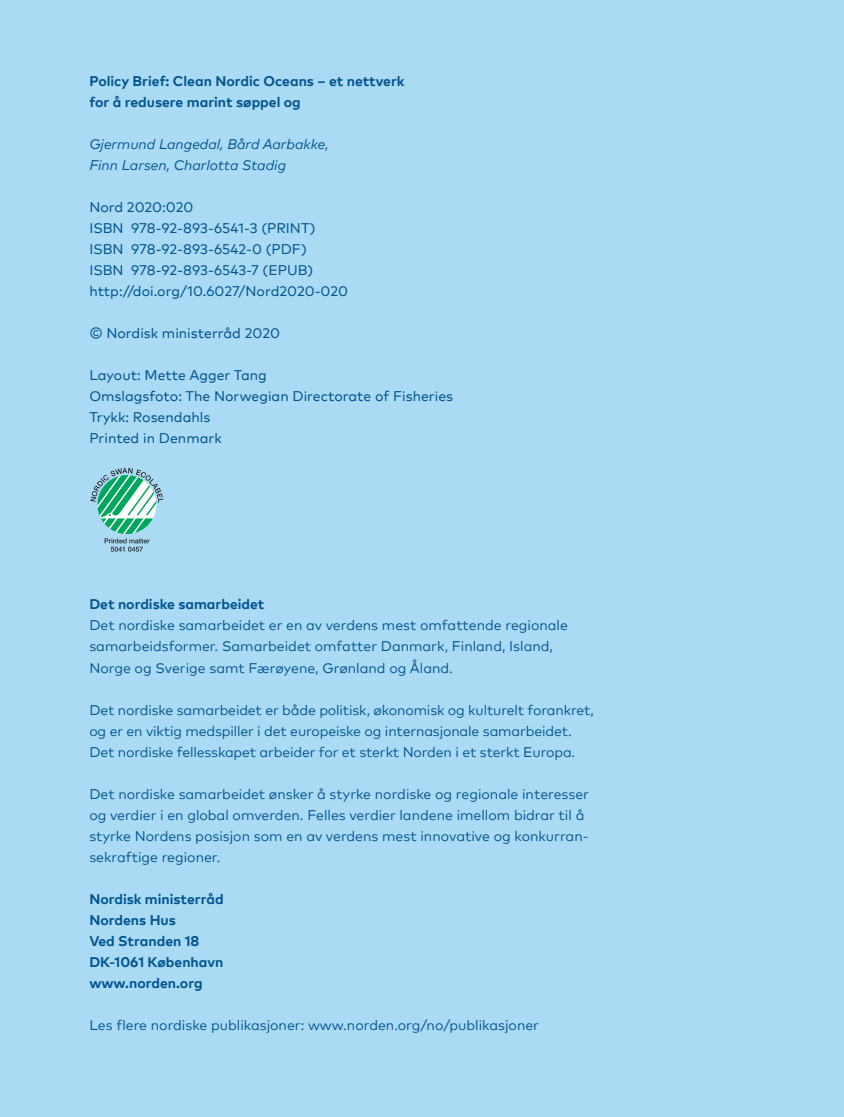
<style>
.page{position:relative;width:844px;height:1117px;background:#fff}
.page>*{position:absolute;margin:0;border:0;box-sizing:border-box;transform-origin:0 0}
.t1{font:14px/21px "Mark Pro";color:#00548f}
.t2{font:14px/21px "Mark Pro";color:#00548f}
.t3{font:700 14px/21px "Mark Pro";color:#00548f}
.t4{font:italic 14px/21px "Mark Pro";color:#00548f}
</style>
<div class="page">
<div style="left:0;top:0;width:843px;height:1116px;background:#aadaf4"></div>
<svg style="left:90px;top:468px;width:73px;height:83px"></svg>
<p class="t3" style="left:89px;top:69px;width:316px">Policy Brief: Clean Nordic Oceans – et nettverk for å redusere marint søppel og</p>
<p class="t4" style="left:89px;top:132px;width:241px">Gjermund Langedal, Bård Aarbakke,<br>Finn Larsen, Charlotta Stadig</p>
<p class="t2" style="left:89px;top:195px;width:260px">Nord 2020:020<br>ISBN 978-92-893-6541-3 (PRINT)<br>ISBN 978-92-893-6542-0 (PDF)<br>ISBN 978-92-893-6543-7 (EPUB) http://doi.org/10.6027/Nord2020-020</p>
<p class="t2" style="left:89px;top:321px;width:192px">© Nordisk ministerråd 2020</p>
<p class="t2" style="left:89px;top:363px;width:365px">Layout: Mette Agger Tang<br>Omslagsfoto: The Norwegian Directorate of Fisheries<br>Trykk: Rosendahls<br>Printed in Denmark</p>
<p class="t3" style="left:89px;top:592px;width:176px">Det nordiske samarbeidet</p>
<p class="t1" style="left:89px;top:613px;width:480px">Det nordiske samarbeidet er en av verdens mest omfattende regionale samarbeidsformer. Samarbeidet omfatter Danmark, Finland, Island,<br>Norge og Sverige samt Færøyene, Grønland og Åland.</p>
<p class="t1" style="left:89px;top:697px;width:506px">Det nordiske samarbeidet er både politisk, økonomisk og kulturelt forankret, og er en viktig medspiller i det europeiske og internasjonale samarbeidet.<br>Det nordiske fellesskapet arbeider for et sterkt Norden i et sterkt Europa.</p>
<p class="t1" style="left:89px;top:781px;width:501px">Det nordiske samarbeidet ønsker å styrke nordiske og regionale interesser og verdier i en global omverden. Felles verdier landene imellom bidrar til å styrke Nordens posisjon som en av verdens mest innovative og konkurran&shy;sekraftige regioner.</p>
<p class="t3" style="left:89px;top:886px;width:136px">Nordisk ministerråd<br>Nordens Hus<br>Ved Stranden 18<br>DK-1061 København www.norden.org</p>
<p class="t1" style="left:89px;top:1012px;width:451px">Les flere nordiske publikasjoner: www.norden.org/no/publikasjoner</p>
</div>
